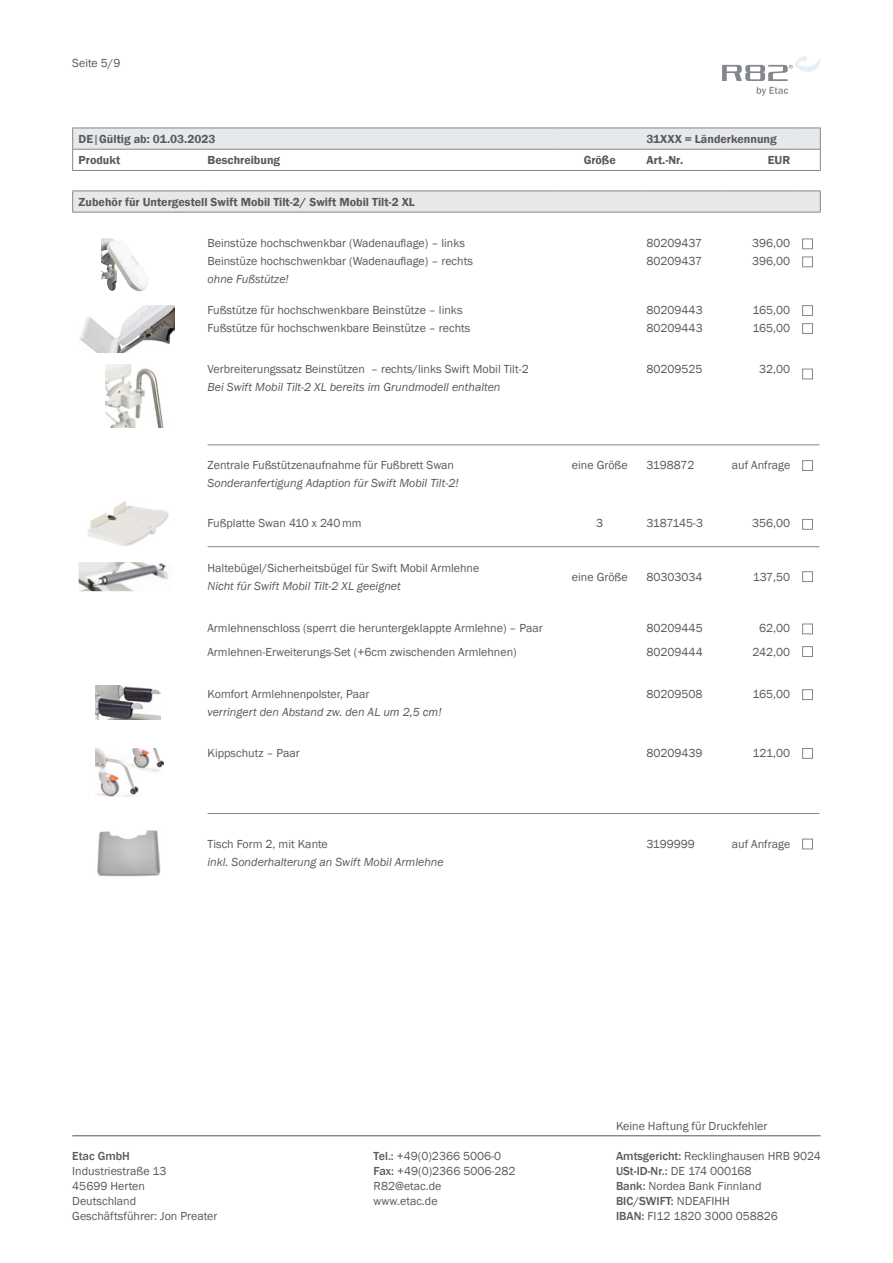
<style>
.page{position:relative;width:893px;height:1263px;background:#fff}
.page>*{position:absolute;margin:0;border:0;box-sizing:border-box;transform-origin:0 0}
.t1{font:12px/15px "Franklin Gothic";color:#58595b}
.t2{font:italic 12px "Franklin Gothic";color:#58595b}
.t3{font:600 12px "Franklin Gothic";color:#58595b}
.t4{font:12px "Franklin Gothic";letter-spacing:-.035em;color:#58595b}
.t5{font:500 12px "Franklin Gothic";color:#58595b}
.s1{color:#84888c}
.s2{font-weight:500}
</style>
<div class="page">
<svg style="left:722px;top:56px;width:99px;height:25px"></svg>
<svg style="left:757px;top:87px;width:31px;height:9px"></svg>
<svg style="left:73px;top:129px;width:723px;height:83px;fill:#e6e8e9"></svg>
<hr style="left:72px;top:170px;width:130px;height:1px;background:#84888c">
<hr style="left:202px;top:170px;width:357px;height:1px;background:#84888c">
<hr style="left:559px;top:170px;width:81px;height:1px;background:#84888c">
<hr style="left:640px;top:170px;width:85px;height:1px;background:#84888c">
<hr style="left:725px;top:170px;width:71px;height:1px;background:#84888c">
<hr style="left:72px;top:190px;width:130px;height:1px;background:#84888c">
<svg style="left:72px;top:191px;width:1px;height:21px"></svg>
<hr style="left:202px;top:190px;width:357px;height:1px;background:#84888c">
<hr style="left:559px;top:190px;width:81px;height:1px;background:#84888c">
<hr style="left:640px;top:190px;width:85px;height:1px;background:#84888c">
<hr style="left:725px;top:190px;width:71px;height:1px;background:#84888c">
<hr style="left:72px;top:212px;width:130px;height:1px;background:#84888c">
<hr style="left:202px;top:212px;width:357px;height:1px;background:#84888c">
<hr style="left:559px;top:212px;width:81px;height:1px;background:#84888c">
<hr style="left:640px;top:212px;width:85px;height:1px;background:#84888c">
<hr style="left:725px;top:212px;width:71px;height:1px;background:#84888c">
<svg style="left:796px;top:190px;width:25px;height:23px"></svg>
<hr style="left:72px;top:128px;width:130px;height:1px;background:#84888c">
<hr style="left:202px;top:128px;width:357px;height:1px;background:#84888c">
<hr style="left:559px;top:128px;width:81px;height:1px;background:#84888c">
<hr style="left:640px;top:128px;width:85px;height:1px;background:#84888c">
<hr style="left:725px;top:128px;width:71px;height:1px;background:#84888c">
<hr style="left:72px;top:149px;width:130px;height:1px;background:#84888c">
<svg style="left:72px;top:128px;width:1px;height:42px"></svg>
<hr style="left:202px;top:149px;width:357px;height:1px;background:#84888c">
<hr style="left:559px;top:149px;width:81px;height:1px;background:#84888c">
<hr style="left:640px;top:149px;width:85px;height:1px;background:#84888c">
<hr style="left:725px;top:149px;width:71px;height:1px;background:#84888c">
<svg style="left:796px;top:128px;width:25px;height:43px"></svg>
<img style="left:101px;top:239px;width:47px;height:53px">
<div style="left:802px;top:239px;width:11px;height:10px;border:1px solid #84888c"></div>
<div style="left:802px;top:257px;width:11px;height:10px;border:1px solid #84888c"></div>
<img style="left:80px;top:305px;width:94px;height:48px">
<div style="left:802px;top:305px;width:11px;height:11px;border:1px solid #84888c"></div>
<div style="left:802px;top:323px;width:11px;height:11px;border:1px solid #84888c"></div>
<img style="left:106px;top:365px;width:58px;height:63px">
<hr style="left:208px;top:444px;width:611px;height:1px;background:#84888c">
<div style="left:802px;top:460px;width:11px;height:11px;border:1px solid #84888c"></div>
<img style="left:88px;top:501px;width:81px;height:45px">
<div style="left:802px;top:519px;width:11px;height:11px;border:1px solid #84888c"></div>
<hr style="left:208px;top:546px;width:611px;height:1px;background:#84888c">
<img style="left:79px;top:562px;width:90px;height:29px">
<div style="left:802px;top:571px;width:11px;height:11px;border:1px solid #84888c"></div>
<div style="left:802px;top:624px;width:11px;height:10px;border:1px solid #84888c"></div>
<div style="left:802px;top:646px;width:11px;height:11px;border:1px solid #84888c"></div>
<img style="left:95px;top:685px;width:65px;height:35px">
<div style="left:802px;top:689px;width:11px;height:11px;border:1px solid #84888c"></div>
<img style="left:95px;top:748px;width:68px;height:48px">
<div style="left:802px;top:748px;width:11px;height:11px;border:1px solid #84888c"></div>
<hr style="left:208px;top:813px;width:611px;height:1px;background:#84888c">
<img style="left:97px;top:830px;width:64px;height:47px">
<div style="left:802px;top:839px;width:11px;height:10px;border:1px solid #84888c"></div>
<hr style="left:72px;top:1135px;width:749px;height:1px;background:#58595b">
<div style="left:802px;top:369px;width:11px;height:10px;border:1px solid #84888c"></div>
<p class="t1" style="left:72px;top:55px;width:50px">Seite 5/9</p>
<p class="t3" style="left:79px;top:131px;width:138px">DE<span class="s1">|</span>Gültig ab: 01.03.2023</p>
<p class="t3" style="left:646px;top:131px;width:132px">31XXX = Länderkennung</p>
<p class="t3" style="left:79px;top:153px;width:43px">Produkt</p>
<p class="t3" style="left:208px;top:153px;width:74px">Beschreibung</p>
<p class="t3" style="left:584px;top:153px;width:34px">Größe</p>
<p class="t3" style="left:646px;top:153px;width:38px">Art.-Nr.</p>
<p class="t3" style="left:768px;top:153px;width:24px">EUR</p>
<p class="t3" style="left:79px;top:194px;width:338px">Zubehör für Untergestell Swift Mobil Tilt-2/ Swift Mobil Tilt-2 XL</p>
<p class="t1" style="left:208px;top:234px;width:267px;line-height:18px">Beinstüze hochschwenkbar (Wadenauflage) – links<br>Beinstüze hochschwenkbar (Wadenauflage) – rechts</p>
<p class="t2" style="left:208px;top:271px;width:83px">ohne Fußstütze!</p>
<p class="t1" style="left:646px;top:234px;width:57px;line-height:18px">80209437<br>80209437</p>
<p class="t1" style="left:752px;top:234px;width:40px;line-height:18px">396,00<br>396,00</p>
<p class="t1" style="left:208px;top:301px;width:264px;line-height:18px">Fußstütze für hochschwenkbare Beinstütze – links<br>Fußstütze für hochschwenkbare Beinstütze – rechts</p>
<p class="t1" style="left:646px;top:301px;width:58px;line-height:18px">80209443<br>80209443</p>
<p class="t1" style="left:752px;top:301px;width:39px;line-height:18px">165,00<br>165,00</p>
<p class="t1" style="left:208px;top:362px;width:323px">Verbreiterungssatz Beinstützen – rechts/links Swift Mobil Tilt-2</p>
<p class="t2" style="left:208px;top:380px;width:294px">Bei Swift Mobil Tilt-2 XL bereits im Grundmodell enthalten</p>
<p class="t1" style="left:646px;top:362px;width:58px">80209525</p>
<p class="t1" style="left:759px;top:362px;width:33px">32,00</p>
<p class="t1" style="left:208px;top:457px;width:248px">Zentrale Fußstützenaufnahme für Fußbrett Swan</p>
<p class="t2" style="left:208px;top:475px;width:253px">Sonderanfertigung Adaption für Swift Mobil Tilt-2!</p>
<p class="t1" style="left:572px;top:457px;width:57px">eine Größe</p>
<p class="t1" style="left:646px;top:457px;width:50px">3198872</p>
<p class="t1" style="left:732px;top:457px;width:60px">auf Anfrage</p>
<p class="t1" style="left:208px;top:516px;width:156px">Fußplatte Swan 410 x 240mm</p>
<p class="t1" style="left:596px;top:516px;width:9px">3</p>
<p class="t4" style="left:646px;top:516px;width:58px">3187145-3</p>
<p class="t1" style="left:752px;top:516px;width:40px">356,00</p>
<p class="t1" style="left:208px;top:561px;width:273px">Haltebügel/Sicherheitsbügel für Swift Mobil Armlehne</p>
<p class="t2" style="left:208px;top:578px;width:195px">Nicht für Swift Mobil Tilt-2 XL geeignet</p>
<p class="t1" style="left:572px;top:570px;width:57px">eine Größe</p>
<p class="t1" style="left:646px;top:570px;width:58px">80303034</p>
<p class="t1" style="left:753px;top:570px;width:39px">137,50</p>
<p class="t1" style="left:208px;top:621px;width:337px">Armlehnenschloss (sperrt die heruntergeklappte Armlehne) – Paar</p>
<p class="t1" style="left:646px;top:621px;width:58px">80209445</p>
<p class="t1" style="left:759px;top:621px;width:33px">62,00</p>
<p class="t1" style="left:208px;top:644px;width:311px">Armlehnen-Erweiterungs-Set (+6cm zwischenden Armlehnen)</p>
<p class="t1" style="left:646px;top:644px;width:58px">80209444</p>
<p class="t1" style="left:753px;top:644px;width:39px">242,00</p>
<p class="t1" style="left:208px;top:686px;width:163px">Komfort Armlehnenpolster, Paar</p>
<p class="t2" style="left:208px;top:704px;width:235px">verringert den Abstand zw. den AL um 2,5 cm!</p>
<p class="t1" style="left:646px;top:686px;width:58px">80209508</p>
<p class="t1" style="left:752px;top:686px;width:39px">165,00</p>
<p class="t1" style="left:208px;top:745px;width:94px">Kippschutz – Paar</p>
<p class="t1" style="left:646px;top:745px;width:58px">80209439</p>
<p class="t1" style="left:753px;top:745px;width:39px">121,00</p>
<p class="t1" style="left:208px;top:837px;width:122px">Tisch Form 2, mit Kante</p>
<p class="t2" style="left:208px;top:855px;width:238px">inkl. Sonderhalterung an Swift Mobil Armlehne</p>
<p class="t1" style="left:646px;top:837px;width:50px">3199999</p>
<p class="t1" style="left:732px;top:837px;width:60px">auf Anfrage</p>
<p class="t1" style="left:616px;top:1118px;width:153px">Keine Haftung für Druckfehler</p>
<p class="t5" style="left:72px;top:1149px;width:59px">Etac GmbH</p>
<p class="t1" style="left:72px;top:1164px;width:147px">Industriestraße 13<br>45699 Herten<br>Deutschland<br>Geschäftsführer: Jon Preater</p>
<p class="t1" style="left:374px;top:1149px;width:143px"><span class="s2">Tel.:</span> +49(0)2366 5006-0<br><span class="s2">Fax:</span> +49(0)2366 5006-282<br>R82@etac.de<br>www.etac.de</p>
<p class="t1" style="left:616px;top:1149px;width:206px"><span class="s2">Amtsgericht:</span> Recklinghausen HRB 9024<br><span class="s2">USt-ID-Nr.:</span> DE 174 000168<br><span class="s2">Bank:</span> Nordea Bank Finnland<br><span class="s2">BIC/SWIFT:</span> NDEAFIHH<br><span class="s2">IBAN:</span> FI12 1820 3000 058826</p>
</div>
